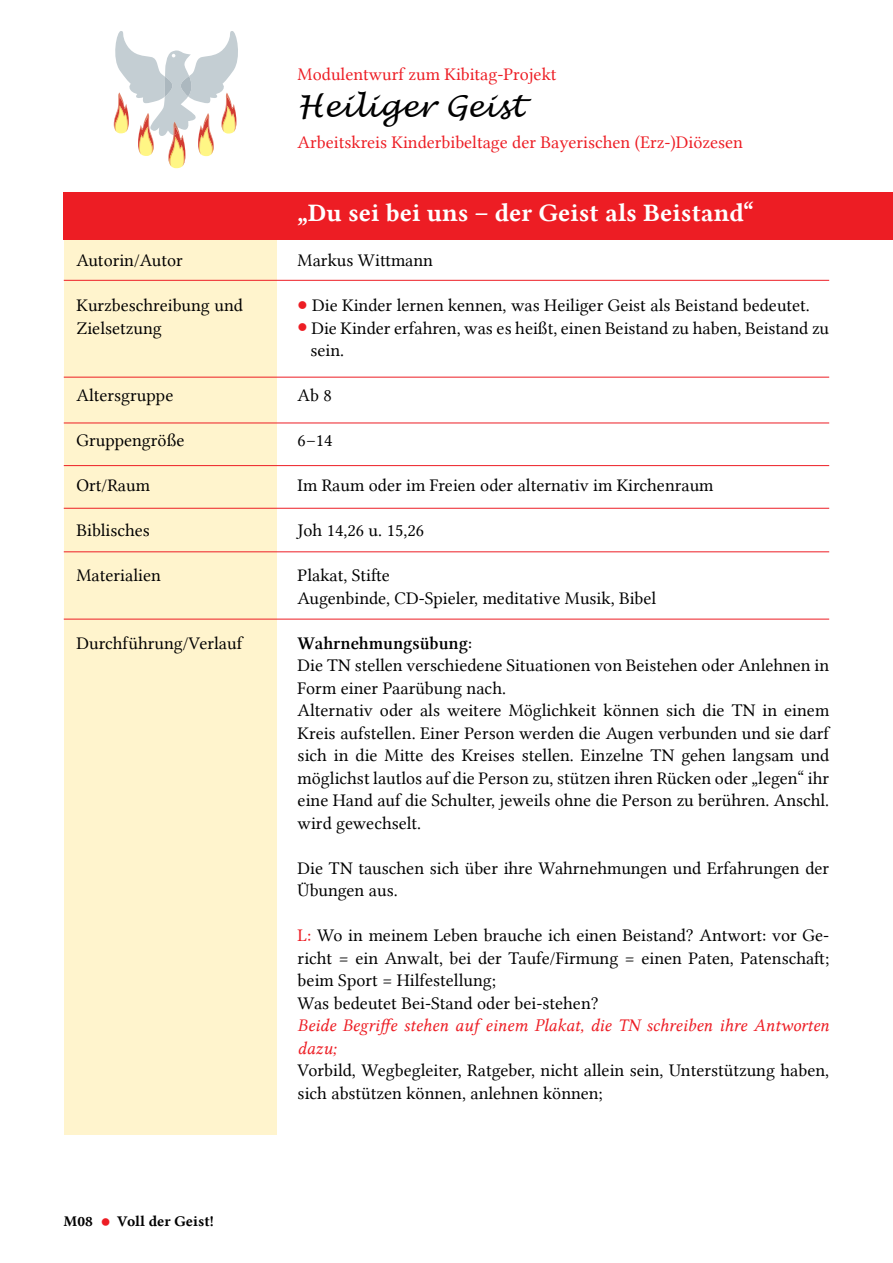
<style>
.page{position:relative;width:893px;height:1263px;background:#fff}
.page>*{position:absolute;margin:0;border:0;box-sizing:border-box;transform-origin:0 0}
.t1{font:italic 30px "Lucida Handwriting";color:#000}
.t2{font:25.5px "Lin Libertine B";color:#fff}
.t3{font:18px/22.5px "Lin Libertine";color:#000}
.t4{font:18px "Lin Libertine";color:#ed1d24}
.t5{font:18px/22.5px "Lin Libertine I";color:#ed1d24}
.t6{font:18px "Lin Libertine Z";color:#000}
.t7{font:15px "Lin Libertine B";color:#000}
.s1{color:#ed1d24}
.s2{font-size:30px;color:#ed1d24}
</style>
<div class="page">
<div style="left:64px;top:223px;width:212px;height:912px;background:#fff4cd"></div>
<div style="left:64px;top:192px;width:829px;height:47px;background:#ed1d24"></div>
<hr style="left:64px;top:280px;width:765px;height:1px;background:#ed1d24">
<hr style="left:64px;top:508px;width:765px;height:1px;background:#ed1d24">
<hr style="left:64px;top:377px;width:765px;height:1px;background:#ed1d24">
<hr style="left:64px;top:423px;width:765px;height:1px;background:#ed1d24">
<hr style="left:64px;top:465px;width:765px;height:1px;background:#ed1d24">
<hr style="left:64px;top:551px;width:765px;height:1px;background:#ed1d24">
<hr style="left:64px;top:619px;width:765px;height:1px;background:#ed1d24">
<svg style="left:114px;top:31px;width:124px;height:137px"></svg>
<p class="t4" style="left:298px;top:64px;width:260px">Modulentwurf zum Kibitag-Projekt</p>
<h1 class="t1" style="left:298px;top:89px;width:227px">Heiliger Geist</h1>
<p class="t4" style="left:298px;top:132px;width:447px">Arbeitskreis Kinderbibeltage der Bayerischen (Erz-)Diözesen</p>
<h2 class="t2" style="left:298px;top:195px;width:458px">„Du sei bei uns – der Geist als Beistand“</h2>
<p class="t3" style="left:77px;top:249px;width:108px">Autorin/Autor</p>
<p class="t3" style="left:298px;top:249px;width:137px">Markus Wittmann</p>
<p class="t3" style="left:77px;top:294px;width:168px">Kurzbeschreibung und</p>
<p class="t3" style="left:298px;top:294px;width:514px"><span class="s1">●</span> Die Kinder lernen kennen, was Heiliger Geist als Beistand bedeutet.</p>
<p class="t3" style="left:77px;top:317px;width:87px">Zielsetzung</p>
<p class="t3" style="left:310px;top:317px;width:520px;text-indent:-13px"><span class="s1">●</span> Die Kinder erfahren, was es heißt, einen Beistand zu haben, Beistand zu sein.</p>
<p class="t3" style="left:77px;top:384px;width:98px">Altersgruppe</p>
<p class="t3" style="left:298px;top:384px;width:36px">Ab 8</p>
<p class="t3" style="left:77px;top:429px;width:109px">Gruppengröße</p>
<p class="t3" style="left:298px;top:429px;width:36px">6–14</p>
<p class="t3" style="left:77px;top:474px;width:75px">Ort/Raum</p>
<p class="t3" style="left:298px;top:474px;width:417px">Im Raum oder im Freien oder alternativ im Kirchenraum</p>
<p class="t3" style="left:77px;top:519px;width:75px">Biblisches</p>
<p class="t3" style="left:298px;top:519px;width:128px">Joh 14,26 u. 15,26</p>
<p class="t3" style="left:77px;top:564px;width:86px">Materialien</p>
<p class="t3" style="left:298px;top:564px;width:360px">Plakat, Stifte<br>Augenbinde, CD-Spieler, meditative Musik, Bibel</p>
<p class="t3" style="left:77px;top:632px;width:167px">Durchführung/Verlauf</p>
<p class="t6" style="left:298px;top:633px;width:176px">Wahrnehmungsübung:</p>
<p class="t3" style="left:298px;top:654px;width:533px">Die TN stellen verschiedene Situationen von Beistehen oder Anlehnen in Form einer Paarübung nach.<br>Alternativ oder als weitere Möglichkeit können sich die TN in einem Kreis aufstellen. Einer Person werden die Augen verbunden und sie darf sich in die Mitte des Kreises stellen. Einzelne TN gehen langsam und möglichst lautlos auf die Person zu, stützen ihren Rücken oder „legen“ ihr eine Hand auf die Schulter, jeweils ohne die Person zu berühren. Anschl. wird gewechselt.</p>
<p class="t3" style="left:298px;top:857px;width:533px">Die TN tauschen sich über ihre Wahrnehmungen und Erfahrungen der<br>Übungen aus.</p>
<p class="t3" style="left:298px;top:924px;width:533px"><span class="s1">L:</span> Wo in meinem Leben brauche ich einen Beistand? Antwort: vor Ge&shy;richt = ein Anwalt, bei der Taufe/Firmung = einen Paten, Patenschaft; beim Sport = Hilfestellung;<br>Was bedeutet Bei-Stand oder bei-stehen?</p>
<p class="t5" style="left:298px;top:1015px;width:533px">Beide Begriffe stehen auf einem Plakat, die TN schreiben ihre Antworten dazu;</p>
<p class="t3" style="left:298px;top:1059px;width:533px">Vorbild, Wegbegleiter, Ratgeber, nicht allein sein, Unterstützung haben, sich abstützen können, anlehnen können;</p>
<p class="t7" style="left:64px;top:1211px;width:151px">M08 <span class="s2">•</span> Voll der Geist!</p>
</div>
